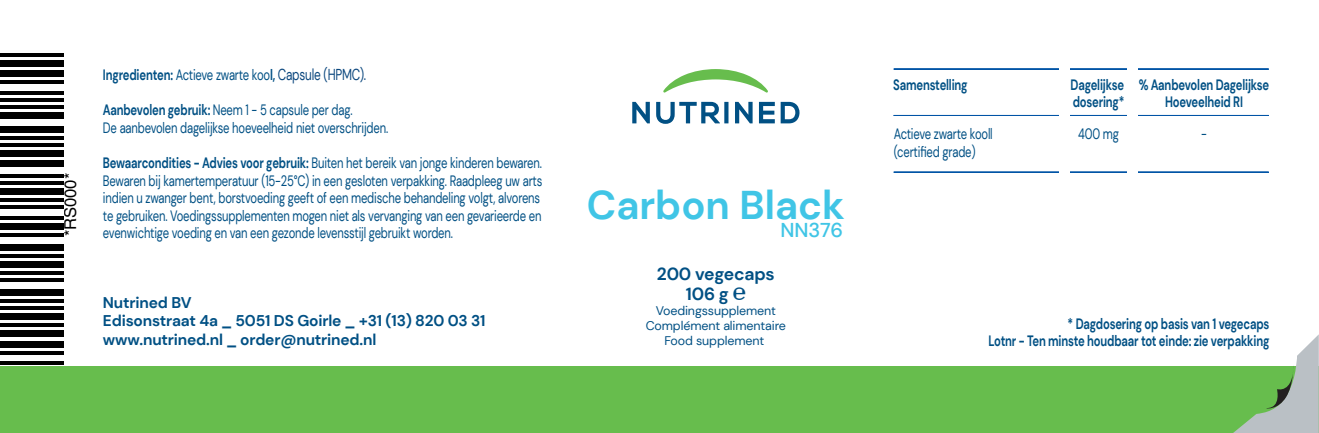
<style>
.page{position:relative;width:1319px;height:433px;background:#fff}
.page>*{position:absolute;margin:0;border:0;box-sizing:border-box;transform-origin:0 0}
.t1{font:700 40px "DM Sans";color:#40c5e6}
.t2{font:500 20px "DM Sans";letter-spacing:-.005em;color:#40c5e6}
.t3{font:700 17.5px/20px "DM Sans";letter-spacing:-.01em;color:#015084;text-align:center}
.t4{font:16.5px "Helvetica";color:#000}
.t5{font:700 15.5px/18.5px "DM Sans";letter-spacing:-.01em;color:#015084}
.t6{font:15px/17.5px "DM Sans";letter-spacing:-.015em;color:#015084;scale:.75 1}
.t7{font:700 15px/17.5px "DM Sans";letter-spacing:-.015em;color:#015084;scale:.75 1}
.t8{font:12.5px/15px "DM Sans";letter-spacing:-.01em;color:#015084;text-align:center}
.s1{font-weight:700}
.s2{font-size:15.75px;color:#0b477e}
</style>
<div class="page">
<div style="left:0;top:366px;width:1318px;height:66px;background:#67bd4d"></div>
<svg style="left:1234px;top:335px;width:84px;height:97px"></svg>
<hr style="left:0;top:361px;width:63px;height:4px;background:#000">
<hr style="left:0;top:351px;width:63px;height:3px;background:#000">
<div style="left:0;top:340px;width:63px;height:7px;background:#000"></div>
<div style="left:0;top:330px;width:63px;height:7px;background:#000"></div>
<hr style="left:0;top:323px;width:63px;height:3px;background:#000">
<div style="left:0;top:313px;width:63px;height:7px;background:#000"></div>
<hr style="left:0;top:306px;width:63px;height:3px;background:#000">
<hr style="left:0;top:299px;width:63px;height:3px;background:#000">
<div style="left:0;top:288px;width:63px;height:7px;background:#000"></div>
<hr style="left:0;top:278px;width:63px;height:3px;background:#000">
<hr style="left:0;top:271px;width:63px;height:3px;background:#000">
<div style="left:0;top:261px;width:63px;height:7px;background:#000"></div>
<hr style="left:0;top:254px;width:63px;height:3px;background:#000">
<div style="left:0;top:243px;width:63px;height:7px;background:#000"></div>
<hr style="left:0;top:233px;width:63px;height:3px;background:#000">
<div style="left:0;top:223px;width:63px;height:6px;background:#000"></div>
<hr style="left:0;top:216px;width:63px;height:3px;background:#000">
<hr style="left:0;top:205px;width:63px;height:4px;background:#000">
<hr style="left:0;top:198px;width:63px;height:4px;background:#000">
<div style="left:0;top:188px;width:63px;height:7px;background:#000"></div>
<hr style="left:0;top:181px;width:63px;height:3px;background:#000">
<hr style="left:0;top:174px;width:63px;height:3px;background:#000">
<div style="left:0;top:160px;width:63px;height:7px;background:#000"></div>
<div style="left:0;top:150px;width:63px;height:7px;background:#000"></div>
<hr style="left:0;top:143px;width:63px;height:3px;background:#000">
<hr style="left:0;top:136px;width:63px;height:3px;background:#000">
<div style="left:0;top:125px;width:63px;height:7px;background:#000"></div>
<div style="left:0;top:112px;width:63px;height:7px;background:#000"></div>
<hr style="left:0;top:105px;width:63px;height:3px;background:#000">
<hr style="left:0;top:98px;width:63px;height:3px;background:#000">
<hr style="left:0;top:91px;width:63px;height:3px;background:#000">
<hr style="left:0;top:80px;width:63px;height:4px;background:#000">
<div style="left:0;top:70px;width:63px;height:7px;background:#000"></div>
<div style="left:0;top:60px;width:63px;height:7px;background:#000"></div>
<hr style="left:0;top:53px;width:63px;height:3px;background:#000">
<svg style="left:663px;top:69px;width:105px;height:24px"></svg>
<svg style="left:632px;top:102px;width:17px;height:21px"></svg>
<svg style="left:656px;top:102px;width:63px;height:22px"></svg>
<svg style="left:724px;top:102px;width:4px;height:21px"></svg>
<svg style="left:735px;top:102px;width:17px;height:21px"></svg>
<svg style="left:759px;top:102px;width:15px;height:21px"></svg>
<svg style="left:780px;top:102px;width:19px;height:21px"></svg>
<hr style="left:893px;top:115px;width:375px;height:1px;background:#0154a6">
<hr style="left:893px;top:69px;width:375px;height:1px;background:#0154a6">
<hr style="left:893px;top:171px;width:375px;height:1px;background:#0154a6">
<div style="left:1127px;top:60px;width:11px;height:274px;background:#fff"></div>
<div style="left:1058px;top:60px;width:11px;height:274px;background:#fff"></div>
<p class="t4" style="left:61px;top:236px;width:65px;rotate:-90deg">*RS000*</p>
<p class="t6" style="left:103px;top:66px;width:352px"><span class="s1">Ingredienten:</span> Actieve zwarte koo<span class="s1">l,</span> <span class="s2">Capsule (HPMC).</span></p>
<p class="t6" style="left:103px;top:101px;width:382px"><span class="s1">Aanbevolen gebruik:</span> Neem 1 - 5 capsule per dag.<br>De aanbevolen dagelijkse hoeveelheid niet overschrijden.</p>
<p class="t6" style="left:103px;top:154px;width:587px"><span class="s1">Bewaarcondities - Advies voor gebruik:</span> Buiten het bereik van jonge kinderen bewaren.<br>Bewaren bij kamertemperatuur (15-25°C) in een gesloten verpakking. Raadpleeg uw arts indien u zwanger bent, borstvoeding geeft of een medische behandeling volgt, alvorens te gebruiken. Voedingssupplementen mogen niet als vervanging van een gevarieerde en evenwichtige voeding en van een gezonde levensstijl gebruikt worden.</p>
<p class="t5" style="left:103px;top:292px;width:384px">Nutrined BV<br>Edisonstraat 4a _ 5051 DS Goirle _ +31 (13) 820 03 31 www.nutrined.nl _ order@nutrined.nl</p>
<h1 class="t1" style="left:586px;top:180px;width:259px">Carbon Black</h1>
<h2 class="t2" style="left:780px;top:217px;width:64px">NN376</h2>
<p class="t3" style="left:657px;top:264px;width:119px">200 vegecaps<br>106 g ℮</p>
<p class="t8" style="left:645px;top:303px;width:142px">Voedingssupplement<br>Complément alimentaire<br>Food supplement</p>
<p class="t7" style="left:893px;top:76px;width:101px">Samenstelling</p>
<p class="t7" style="left:1070px;top:75px;width:73px">Dagelijkse dosering*</p>
<p class="t7" style="left:1138px;top:75px;width:176px;text-align:center">% Aanbevolen Dagelijkse<br>Hoeveelheid RI</p>
<p class="t6" style="left:893px;top:125px;width:134px">Actieve zwarte kooll (certified grade)</p>
<p class="t6" style="left:1077px;top:125px;width:56px">400 mg</p>
<p class="t6" style="left:1200px;top:124px;width:9px">-</p>
<p class="t7" style="left:988px;top:315px;width:376px;line-height:16.8px;text-align:right">* Dagdosering op basis van 1 vegecaps<br>Lotnr - Ten minste houdbaar tot einde: zie verpakking</p>
</div>
